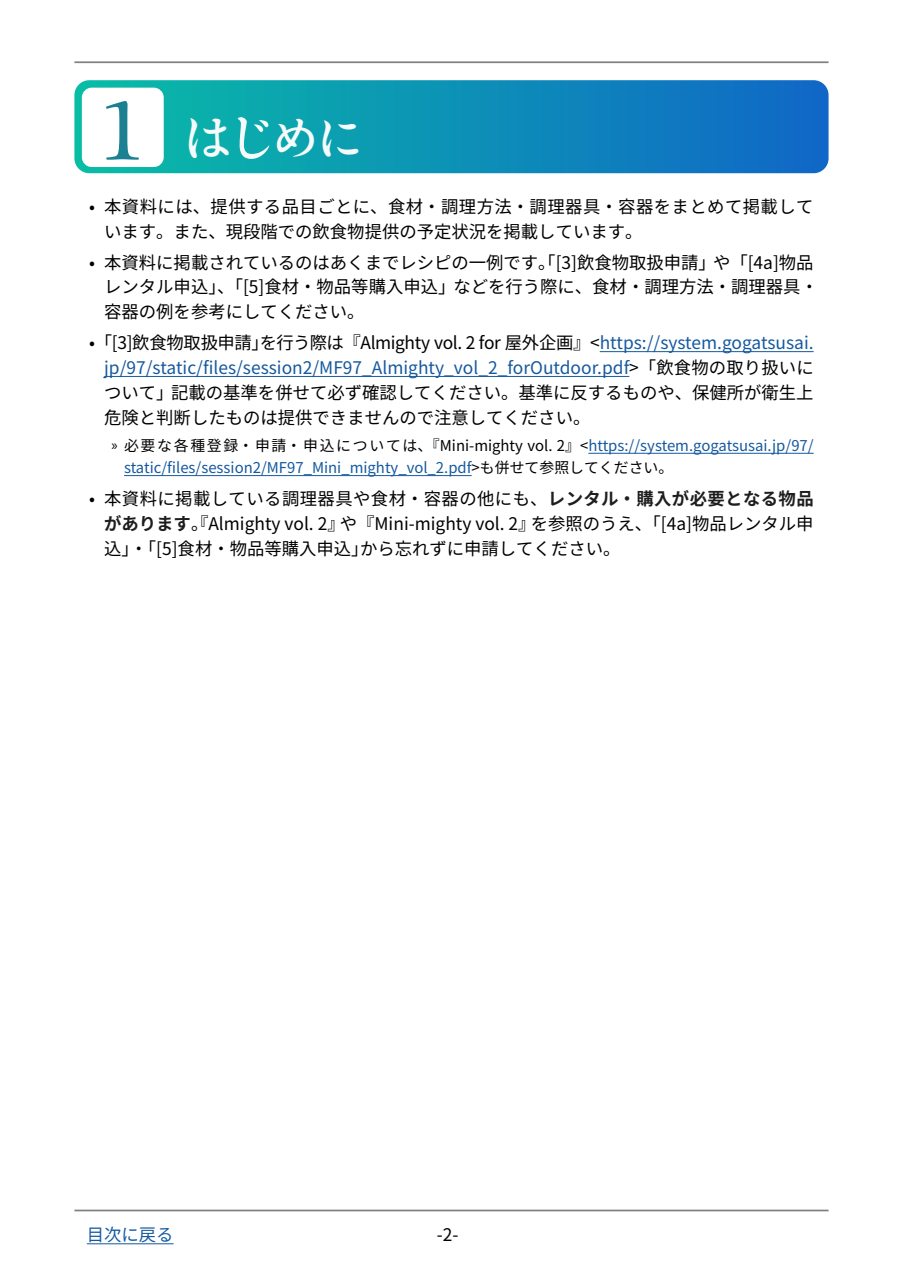
<style>
.page{position:relative;width:903px;height:1275px;background:#fff}
.page>*{position:absolute;margin:0;border:0;box-sizing:border-box;transform-origin:0 0}
.t1{font:89.08px "Classica Pro";color:#1a8092}
.t2{font:49.52px "Ten Mincho Antique";color:#f5fafa}
.t3{font:17.32px/24.8px "Source Han Sans JP";color:#000}
.t4{font:17.32px "Source Han Sans JP";letter-spacing:.025em;color:#000}
.t5{font:17.32px "Source Han Sans JP";color:#15599f}
.t6{font:14.88px/22.4px "Source Han Sans JP";color:#15599f}
.s1{font-size:52.15px}
.s2{color:#15599f}
.s3{font-family:"Myriad Pro";color:#000}
.s4{color:#000}
.s5{font-weight:700;color:#1e1e1e}
</style>
<div class="page">
<hr style="left:74px;top:61px;width:754px;height:2px;background:#000">
<hr style="left:74px;top:1210px;width:754px;height:1px;background:#000">
<hr style="left:87px;top:1243px;width:87px;height:1px;background:#15599f">
<svg style="left:74px;top:80px;width:754px;height:93px;background:#0e8eb7"></svg>
<div style="left:82px;top:88px;width:82px;height:79px;background:#fff;border-radius:10px"></div>
<hr style="left:600px;top:351px;width:214px;height:1px;background:#15599f">
<hr style="left:104px;top:376px;width:525px;height:1px;background:#15599f">
<hr style="left:588px;top:453px;width:226px;height:1px;background:#15599f">
<hr style="left:124px;top:475px;width:348px;height:1px;background:#15599f">
<p class="t3" style="left:89px;top:194px;width:7px">•</p>
<p class="t3" style="left:89px;top:250px;width:7px">•</p>
<h1 class="t1" style="left:99px;top:69px;width:49px">1</h1>
<p class="t4" style="left:104px;top:197px;width:711px">本資料には、提供する品目ごとに、食材・調理方法・調理器具・容器をまとめて掲載して</p>
<h2 class="t2" style="left:183px;top:110px;width:183px">は<span class="s1">じ</span>めに</h2>
<p class="t3" style="left:104px;top:219px;width:540px">います。また、現段階での飲食物提供の予定状況を掲載しています。</p>
<p class="t3" style="left:104px;top:250px;width:613px">本資料に掲載されているのはあくまでレシピの一例です。「[ ]3 飲食物取扱申請」</p>
<p class="t3" style="left:713px;top:250px;width:102px">や「[ ]a4 物品</p>
<p class="t3" style="left:104px;top:275px;width:715px">レンタル申込」、「[ ]5 食材・物品等購入申込」などを行う際に、食材・調理方法・調理器具・容器の例を参考にしてください。</p>
<p class="t3" style="left:260px;top:331px;width:555px">を行う際は『Almighty vol 2. for 屋外企画』&lt;<span class="s2">https://system.gogatsusai.</span></p>
<p class="t3" style="left:104px;top:331px;width:711px;text-indent:-15px">•「[ ]3 飲食物取扱申請」<br><span class="s2">jp/97/static/files/session2/MF97_Almighty_vol _2_ forOutdoor.pdf</span>&gt;「飲食物の取り扱いについて」記載の基準を併せて必ず確認してください。基準に反するものや、保健所が衛生上危険と判断したものは提供できませんので注意してください。</p>
<p class="t6" style="left:124px;top:435px;width:691px;text-indent:-12px"><span class="s3">»</span> <span class="s4">必要な各種登録・申請・申込については、『Mini-mighty vol 2. 』&lt;</span>https://system.gogatsusai j p. /97/ static/files/session2/MF97_Mini_mighty_vol_2.pdf<span class="s4">&gt;も併せて参照してください。</span></p>
<p class="t4" style="left:104px;top:489px;width:711px">本資料に掲載している調理器具や食材・容器の他にも、<span class="s5">レンタル・購入が必要となる物品</span></p>
<p class="t3" style="left:89px;top:487px;width:7px">•</p>
<p class="t3" style="left:104px;top:512px;width:242px"><span class="s5">があります</span>。『Almighty vol 』2 .</p>
<p class="t3" style="left:340px;top:512px;width:197px">や『Mini-mighty vol 』2 .</p>
<p class="t3" style="left:531px;top:512px;width:284px">を参照のうえ、「[ ]a4 物品レンタル申</p>
<p class="t3" style="left:104px;top:537px;width:266px">込」・「[ ]5 食材・物品等購入申込」</p>
<p class="t3" style="left:360px;top:537px;width:262px">から忘れずに申請してください。</p>
<p class="t5" style="left:87px;top:1225px;width:88px">目次に戻る</p>
<p class="t3" style="left:437px;top:1223px;width:23px">-2-</p>
</div>
